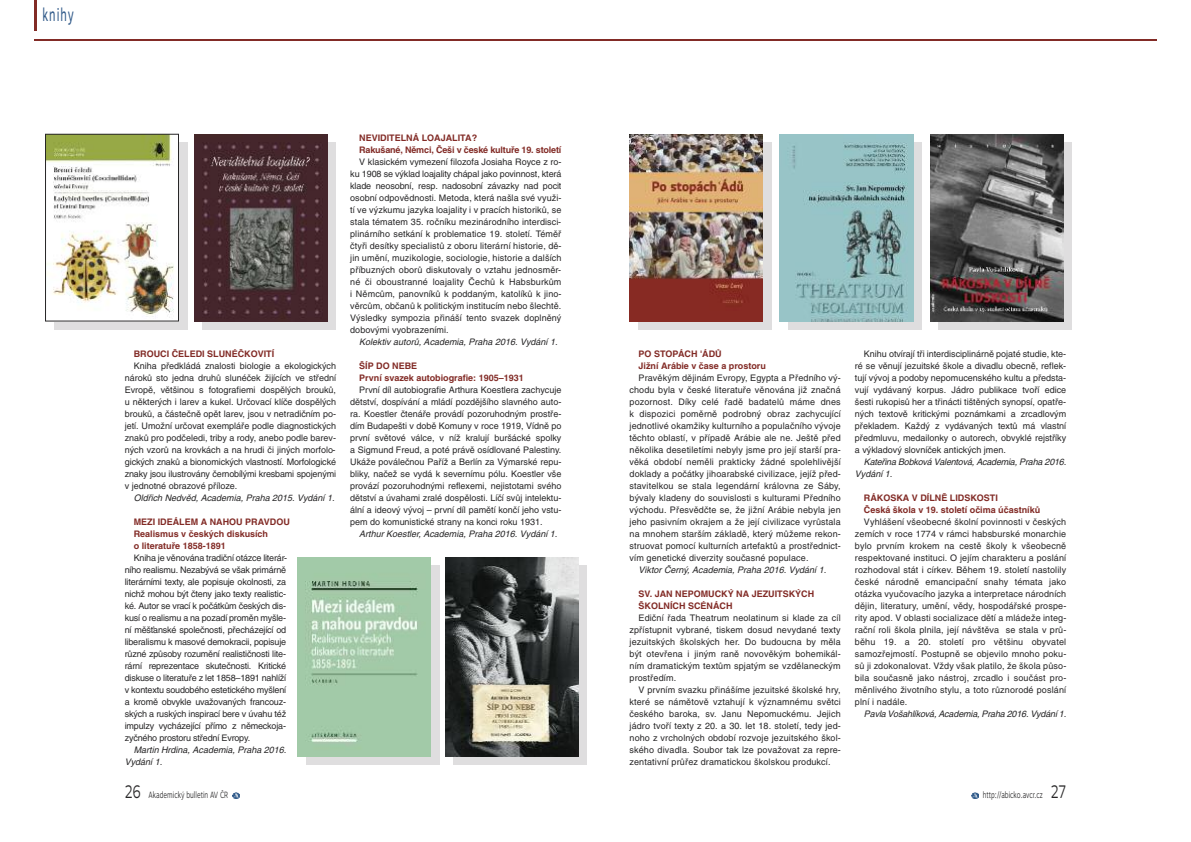
<style>
.page{position:relative;width:1191px;height:842px;background:#fff}
.page>*{position:absolute;margin:0;border:0;box-sizing:border-box;transform-origin:0 0}
.t1{font:18px "Motiva Sans";letter-spacing:.085em;color:#2e5888;scale:.6 1}
.t2{font:9px/12px "Helvetica CE";letter-spacing:.01em;color:#272627;text-align:justify}
.t3{font:700 9px/12px "Helvetica CE";color:#822b26}
.t4{font:italic 9px/12px "Helvetica CE";color:#272627}
.t5{font:italic 9px/12px "Helvetica CE";letter-spacing:-.025em;color:#272627}
.t6{font:9px "Motiva Sans Light OTF";color:#272627;scale:.7 1}
.s1{font-size:18px}
</style>
<div class="page">
<svg style="left:971px;top:792px;width:7px;height:7px"></svg>
<hr style="left:34px;top:0;width:3px;height:31px;background:#822b26">
<svg style="left:233px;top:792px;width:6px;height:7px"></svg>
<hr style="left:34px;top:40px;width:1123px;height:1px;background:#822b26">
<div style="left:454px;top:566px;width:133px;height:199px;background:#dfdedf"></div>
<img style="left:445px;top:557px;width:133px;height:199px">
<div style="left:54px;top:143px;width:133px;height:187px;background:#dfdedf"></div>
<img style="left:47px;top:136px;width:130px;height:183px">
<div style="left:45px;top:134px;width:134px;height:187px;border:1px solid #272627"></div>
<div style="left:638px;top:143px;width:133px;height:187px;background:#dfdedf"></div>
<img style="left:629px;top:134px;width:134px;height:187px">
<div style="left:203px;top:143px;width:133px;height:187px;background:#dfdedf"></div>
<img style="left:194px;top:134px;width:133px;height:187px">
<div style="left:788px;top:143px;width:133px;height:187px;background:#dfdedf"></div>
<img style="left:780px;top:134px;width:133px;height:187px">
<div style="left:306px;top:566px;width:133px;height:199px;background:#dfdedf"></div>
<img style="left:298px;top:557px;width:133px;height:200px">
<div style="left:938px;top:143px;width:133px;height:187px;background:#dfdedf"></div>
<img style="left:930px;top:134px;width:133px;height:187px">
<h1 class="t1" style="left:43px;top:8px;width:54px">knihy</h1>
<p class="t3" style="left:134px;top:348px;width:142px">BROUCI ČELEDI SLUNÉČKOVITÍ</p>
<p class="t2" style="left:125px;top:360px;width:213px;text-indent:9px">Kniha předkládá znalosti biologie a ekologických nároků sto jedna druhů slunéček žijících ve střední Evropě, většinou s fotografiemi dospělých brouků, u některých i larev a kukel. Určovací klíče dospělých brouků, a částečně opět larev, jsou v netradičním po&shy;jetí. Umožní určovat exempláře podle diagnostických znaků pro podčeledi, triby a rody, anebo podle barev&shy;ných vzorů na krovkách a na hrudi či jiných morfolo&shy;gických znaků a bionomických vlastností. Morfologické znaky jsou ilustrovány černobílými kresbami spojenými v jednotné obrazové příloze.</p>
<p class="t4" style="left:134px;top:492px;width:202px">Oldřich Nedvěd, Academia, Praha 2015. Vydání 1.</p>
<p class="t3" style="left:134px;top:516px;width:158px">MEZI IDEÁLEM A NAHOU PRAVDOU<br>Realismus v českých diskusích<br>o literatuře 1858-1891</p>
<p class="t2" style="left:125px;top:552px;width:164px;text-indent:9px">Kniha je věnována tradiční otázce literár&shy;ního realismu. Nezabývá se však primárně literárními texty, ale popisuje okolnosti, za nichž mohou být čteny jako texty realistic&shy;ké. Autor se vrací k počátkům českých dis&shy;kusí o realismu a na pozadí proměn myšle&shy;ní měšťanské společnosti, přecházející od liberalismu k masové demokracii, popisuje různé způsoby rozumění realističnosti lite&shy;rární reprezentace skutečnosti. Kritické diskuse o literatuře z let 1858–1891 nahlíží v kontextu soudobého estetického myšlení a kromě obvykle uvažovaných francouz&shy;ských a ruských inspirací bere v úvahu též impulzy vycházející přímo z německoja&shy;zyčného prostoru střední Evropy.</p>
<p class="t4" style="left:125px;top:744px;width:163px;text-indent:9px">Martin Hrdina, Academia, Praha 2016.<br>Vydání 1.</p>
<p class="t6" style="left:125px;top:788px;width:149px"><span class="s1">26</span> Akademický bulletin AV ČR</p>
<p class="t3" style="left:359px;top:132px;width:204px">NEVIDITELNÁ LOAJALITA?<br>Rakušané, Němci, Češi v české kultuře 19. století</p>
<p class="t2" style="left:350px;top:156px;width:213px;text-indent:9px">V klasickém vymezení filozofa Josiaha Royce z ro&shy;ku 1908 se výklad loajality chápal jako povinnost, která klade neosobní, resp. nadosobní závazky nad pocit osobní odpovědnosti. Metoda, která našla své využi&shy;tí ve výzkumu jazyka loajality i v pracích historiků, se stala tématem 35. ročníku mezinárodního interdisci&shy;plinárního setkání k problematice 19. století. Téměř čtyři desítky specialistů z oboru literární historie, dě&shy;jin umění, muzikologie, sociologie, historie a dalších příbuzných oborů diskutovaly o vztahu jednosměr&shy;né či oboustranné loajality Čechů k Habsburkům i Němcům, panovníků k poddaným, katolíků k jino&shy;věrcům, občanů k politickým institucím nebo šlechtě.<br>Výsledky sympozia přináší tento svazek doplněný dobovými vyobrazeními.</p>
<p class="t4" style="left:359px;top:336px;width:200px">Kolektiv autorů, Academia, Praha 2016. Vydání 1.</p>
<p class="t3" style="left:359px;top:360px;width:166px">ŠÍP DO NEBE<br>První svazek autobiografie: 1905–1931</p>
<p class="t2" style="left:350px;top:384px;width:213px;text-indent:9px">První díl autobiografie Arthura Koestlera zachycuje dětství, dospívání a mládí pozdějšího slavného auto&shy;ra. Koestler čtenáře provádí pozoruhodným prostře&shy;dím Budapešti v době Komuny v roce 1919, Vídně po první světové válce, v níž kralují buršácké spolky a Sigmund Freud, a poté právě osídlované Palestiny.<br>Ukáže poválečnou Paříž a Berlín za Výmarské repu&shy;bliky, načež se vydá k severnímu pólu. Koestler vše provází pozoruhodnými reflexemi, nejistotami svého dětství a úvahami zralé dospělosti. Líčí svůj intelektu&shy;ální a ideový vývoj – první díl pamětí končí jeho vstu&shy;pem do komunistické strany na konci roku 1931.</p>
<p class="t4" style="left:359px;top:528px;width:200px">Arthur Koestler, Academia, Praha 2016. Vydání 1.</p>
<p class="t3" style="left:638px;top:348px;width:129px">PO STOPÁCH 'ÁDŮ<br>Jižní Arábie v čase a prostoru</p>
<p class="t2" style="left:629px;top:372px;width:213px;text-indent:9px">Pravěkým dějinám Evropy, Egypta a Předního vý&shy;chodu byla v české literatuře věnována již značná pozornost. Díky celé řadě badatelů máme dnes k dispozici poměrně podrobný obraz zachycující jednotlivé okamžiky kulturního a populačního vývoje těchto oblastí, v případě Arábie ale ne. Ještě před několika desetiletími nebyly jsme pro její starší pra&shy;věká období neměli prakticky žádné spolehlivější doklady a počátky jihoarabské civilizace, jejíž před&shy;stavitelkou se stala legendární královna ze Sáby, bývaly kladeny do souvislosti s kulturami Předního východu. Přesvědčte se, že jižní Arábie nebyla jen jeho pasivním okrajem a že její civilizace vyrůstala na mnohem starším základě, který můžeme rekon&shy;struovat pomocí kulturních artefaktů a prostřednict&shy;vím genetické diverzity současné populace.</p>
<p class="t4" style="left:638px;top:564px;width:189px">Viktor Černý, Academia, Praha 2016. Vydání 1.</p>
<p class="t3" style="left:638px;top:588px;width:177px">SV. JAN NEPOMUCKÝ NA JEZUITSKÝCH<br>ŠKOLNÍCH SCÉNÁCH</p>
<p class="t2" style="left:629px;top:612px;width:213px;text-indent:9px">Ediční řada Theatrum neolatinum si klade za cíl zpřístupnit vybrané, tiskem dosud nevydané texty jezuitských školských her. Do budoucna by měla být otevřena i jiným raně novověkým bohemikál&shy;ním dramatickým textům spjatým se vzdělaneckým prostředím.</p>
<p class="t2" style="left:629px;top:684px;width:213px;text-indent:9px">V prvním svazku přinášíme jezuitské školské hry, které se námětově vztahují k významnému světci českého baroka, sv. Janu Nepomuckému. Jejich jádro tvoří texty z 20. a 30. let 18. století, tedy jed&shy;noho z vrcholných období rozvoje jezuitského škol&shy;ského divadla. Soubor tak lze považovat za repre&shy;zentativní průřez dramatickou školskou produkcí.</p>
<p class="t2" style="left:855px;top:348px;width:213px;text-indent:9px">Knihu otvírají tři interdisciplinárně pojaté studie, kte&shy;ré se věnují jezuitské škole a divadlu obecně, reflek&shy;tují vývoj a podoby nepomucenského kultu a předsta&shy;vují vydávaný korpus. Jádro publikace tvoří edice šesti rukopisů her a třinácti tištěných synopsí, opatře&shy;ných textově kritickými poznámkami a zrcadlovým překladem. Každý z vydávaných textů má vlastní předmluvu, medailonky o autorech, obvyklé rejstříky a výkladový slovníček antických jmen.</p>
<p class="t5" style="left:855px;top:456px;width:213px;text-indent:9px">Kateřina Bobková Valentová, Academia, Praha 2016.<br>Vydání 1.</p>
<p class="t3" style="left:864px;top:492px;width:178px">RÁKOSKA V DÍLNĚ LIDSKOSTI<br>Česká škola v 19. století očima účastníků</p>
<p class="t2" style="left:855px;top:516px;width:213px;text-indent:9px">Vyhlášení všeobecné školní povinnosti v českých zemích v roce 1774 v rámci habsburské monarchie bylo prvním krokem na cestě školy k všeobecně respektované instituci. O jejím charakteru a poslání rozhodoval stát i církev. Během 19. století nastolily české národně emancipační snahy témata jako otázka vyučovacího jazyka a interpretace národních dějin, literatury, umění, vědy, hospodářské prospe&shy;rity apod. V oblasti socializace dětí a mládeže integ&shy;rační roli škola plnila, její návštěva se stala v prů&shy;běhu 19. a 20. století pro většinu obyvatel samozřejmostí. Postupně se objevilo mnoho poku&shy;sů ji zdokonalovat. Vždy však platilo, že škola půso&shy;bila současně jako nástroj, zrcadlo i součást pro&shy;měnlivého životního stylu, a toto různorodé poslání plní i nadále.</p>
<p class="t4" style="left:864px;top:708px;width:204px">Pavla Vošahlíková, Academia, Praha 2016. Vydání 1.</p>
<p class="t6" style="left:983px;top:788px;width:120px">http://abicko.avcr.cz <span class="s1">27</span></p>
</div>
